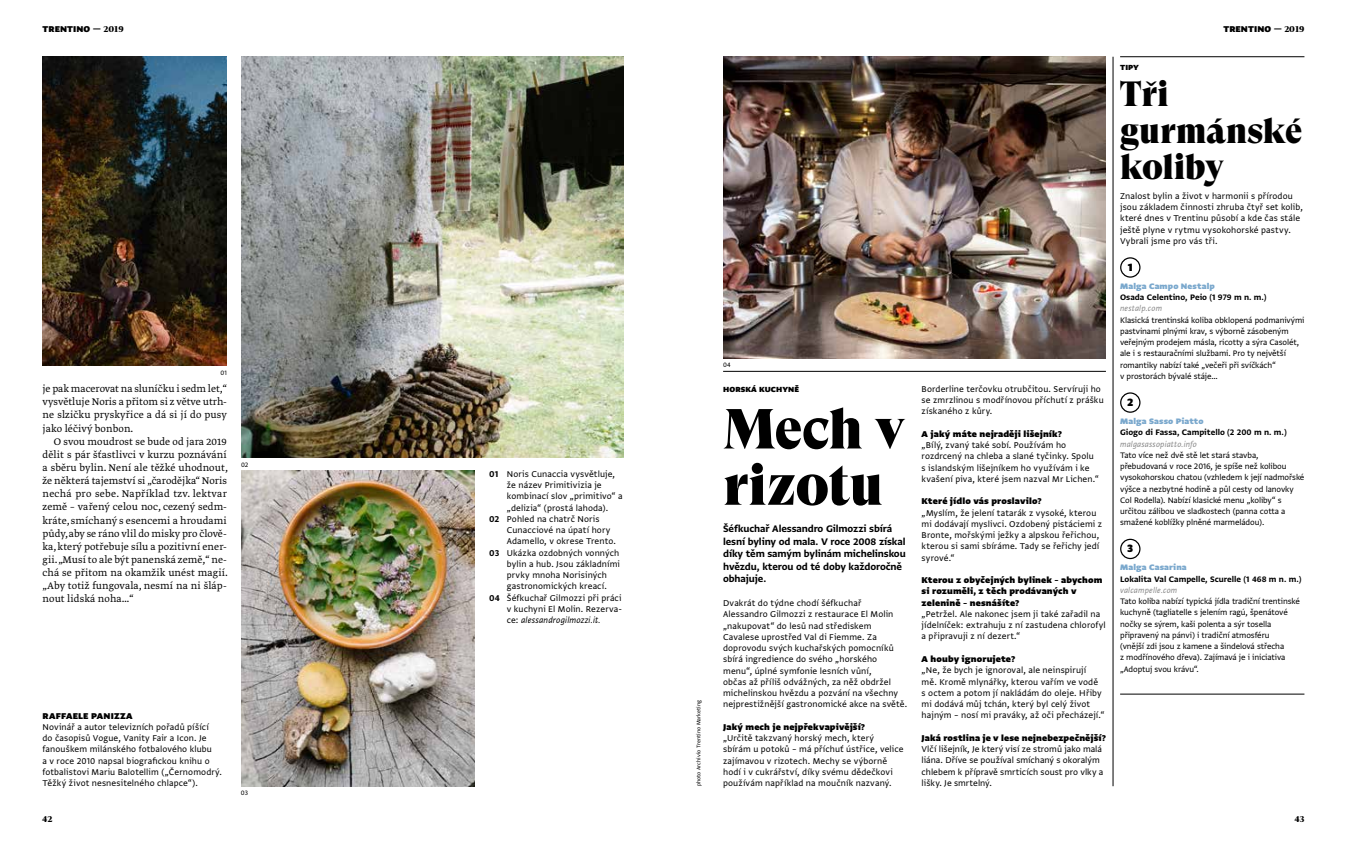
<style>
.page{position:relative;width:1347px;height:851px;background:#fff}
.page>*{position:absolute;margin:0;border:0;box-sizing:border-box;transform-origin:0 0}
.t1{font:56.25px/56.2px "GT Super Display Super";letter-spacing:-.015em;color:#000}
.t2{font:35px/36.2px "GT Super Display Super";letter-spacing:-.01em;color:#000}
.t3{font:900 12.5px "Greta Sans Std";color:#000}
.t4{font:300 11.25px/13.1px "Greta Text Pro";letter-spacing:.01em;color:#000;text-align:justify}
.t5{font:11.25px/12.5px "Greta Sans Std Bld";letter-spacing:-.01em;color:#000}
.t6{font:10px/11.2px "Greta Sans Std";letter-spacing:.01em;color:#000}
.t7{font:900 10px/11.2px "Greta Sans Std";letter-spacing:.01em;color:#000}
.t8{font:italic 10px "Greta Sans Std";letter-spacing:.01em;color:#000}
.t9{font:700 10px "Greta Display Pro";color:#000}
.t10{font:9.38px/11.2px "Greta Sans Std";letter-spacing:-.01em;color:#000}
.t11{font:9.38px "Greta Sans Std Bld";color:#000}
.t12{font:italic 9.38px "Greta Sans Std";letter-spacing:.015em;color:#878787}
.t13{font:900 9.38px "Greta Sans Std";letter-spacing:.015em;color:#7aa8cd}
.t14{font:900 8.75px "Greta Sans Std";letter-spacing:.01em;color:#000}
.t15{font:7.5px "Greta Sans Std";color:#000}
.t16{font:6.25px "Greta Sans Std";color:#000}
.s1{font-family:"Greta Display Pro";font-weight:700}
.s2{font-family:"Greta Sans Std Bld"}
.s3{font-style:normal}
</style>
<div class="page">
<img style="left:241px;top:57px;width:383px;height:401px">
<img style="left:241px;top:471px;width:234px;height:315px">
<img style="left:43px;top:57px;width:184px;height:309px">
<img style="left:723px;top:57px;width:383px;height:301px">
<div style="left:1120px;top:257px;width:20px;height:20px;border:1px solid #000;border-radius:50%"></div>
<div style="left:1120px;top:392px;width:20px;height:20px;border:1px solid #000;border-radius:50%"></div>
<div style="left:1120px;top:538px;width:20px;height:21px;border:1px solid #000;border-radius:50%"></div>
<hr style="left:1112px;top:57px;width:1px;height:729px;background:#000">
<hr style="left:723px;top:371px;width:383px;height:1px;background:#000">
<hr style="left:1120px;top:693px;width:184px;height:1px;background:#000">
<hr style="left:1120px;top:56px;width:184px;height:1px;background:#000">
<p class="t7" style="left:43px;top:23px;width:83px">TRENTINO — <span class="s1">2019</span></p>
<p class="t7" style="left:1223px;top:23px;width:83px">TRENTINO — <span class="s1">2019</span></p>
<p class="t15" style="left:220px;top:368px;width:8px">01</p>
<p class="t4" style="left:43px;top:382px;width:186px">je pak macerovat na sluníčku i sedm let,“ vysvětluje Noris a přitom si z větve utrh&shy;ne slzičku pryskyřice a dá si jí do pusy jako léčivý bonbon.</p>
<p class="t4" style="left:43px;top:435px;width:187px;text-indent:11px">O svou moudrost se bude od jara 2019 dělit s pár šťastlivci v kurzu poznávání a sběru bylin. Není ale těžké uhodnout, že některá tajemství si „čarodějka“ Noris nechá pro sebe. Například tzv. lektvar země – vařený celou noc, cezený sedm&shy;kráte, smíchaný s esencemi a hroudami půdy, aby se ráno vlil do misky pro člově&shy;ka, který potřebuje sílu a pozitivní ener&shy;gii. „Musí to ale být panenská země,“ ne&shy;chá se přitom na okamžik unést magií. „Aby totiž fungovala, nesmí na ni šláp&shy;nout lidská noha…“</p>
<p class="t15" style="left:241px;top:460px;width:9px">02</p>
<p class="t7" style="left:43px;top:709px;width:92px">RAFFAELE PANIZZA</p>
<p class="t6" style="left:43px;top:721px;width:181px">Novinář a autor televizních pořadů píšící<br>do časopisů Vogue, Vanity Fair a Icon. Je fanouškem milánského fotbalového klubu<br>a v roce 2010 napsal biografickou knihu o fotbalistovi Mariu Balotellim („Černomodrý.<br>Těžký život nesnesitelného chlapce“).</p>
<p class="t15" style="left:241px;top:788px;width:9px">03</p>
<p class="t6" style="left:489px;top:468px;width:127px"><span class="s2">01</span> Noris Cunaccia vysvětluje,</p>
<p class="t6" style="left:507px;top:479px;width:96px">že název Primitivizia je</p>
<p class="t6" style="left:507px;top:490px;width:117px">kombinací slov „primitivo“ a</p>
<p class="t6" style="left:507px;top:501px;width:103px">„delizia“ (prostá lahoda).</p>
<p class="t6" style="left:489px;top:513px;width:112px"><span class="s2">02</span> Pohled na chatrč Noris</p>
<p class="t6" style="left:507px;top:524px;width:105px">Cunacciové na úpatí hory</p>
<p class="t6" style="left:507px;top:535px;width:110px">Adamello, v okrese Trento.</p>
<p class="t6" style="left:489px;top:546px;width:131px"><span class="s2">03</span> Ukázka ozdobných vonných</p>
<p class="t6" style="left:507px;top:558px;width:115px">bylin a hub. Jsou základními</p>
<p class="t6" style="left:507px;top:569px;width:101px">prvky mnoha Norisiných</p>
<p class="t6" style="left:507px;top:580px;width:101px">gastronomických kreací.</p>
<p class="t6" style="left:489px;top:591px;width:134px"><span class="s2">04</span> Šéfkuchař Gilmozzi při práci</p>
<p class="t6" style="left:507px;top:603px;width:117px">v kuchyni El Molin. Rezerva-</p>
<p class="t8" style="left:507px;top:614px;width:95px"><span class="s3">ce:</span> alessandrogilmozzi.it.</p>
<p class="t16" style="left:695px;top:786px;width:88px;rotate:-90deg">photo Archivio Trentino Marketing</p>
<p class="t15" style="left:723px;top:361px;width:9px">04</p>
<p class="t14" style="left:723px;top:384px;width:77px">HORSKÁ KUCHYNĚ</p>
<h1 class="t1" style="left:723px;top:401px;width:184px">Mech v rizotu</h1>
<p class="t5" style="left:723px;top:522px;width:184px">Šéfkuchař Alessandro Gilmozzi sbírá lesní byliny od mala. V roce 2008 získal díky těm samým bylinám michelinskou hvězdu, kterou od té doby každoročně obhajuje.</p>
<p class="t6" style="left:723px;top:597px;width:186px">Dvakrát do týdne chodí šéfkuchař Alessandro Gilmozzi z restaurace El Molin „nakupovat“ do lesů nad střediskem Cavalese uprostřed Val di Fiemme. Za doprovodu svých kuchařských pomocníků sbírá ingredience do svého „horského menu“, úplné symfonie lesních vůní,<br>občas až příliš odvážných, za něž obdržel michelinskou hvězdu a pozvání na všechny nejprestižnější gastronomické akce na světě.</p>
<p class="t7" style="left:723px;top:721px;width:143px">Jaký mech je nejpřekvapivější?</p>
<p class="t6" style="left:723px;top:732px;width:182px">„Určitě takzvaný horský mech, který sbírám u potoků – má příchuť ústřice, velice zajímavou v rizotech. Mechy se výborně hodí i v cukrářství, díky svému dědečkovi používám například na moučník nazvaný.</p>
<p class="t6" style="left:921px;top:383px;width:184px">Borderline terčovku otrubčitou. Servíruji ho se zmrzlinou s modřínovou příchutí z prášku získaného z kůry.</p>
<p class="t7" style="left:921px;top:428px;width:142px">A jaký máte nejraději lišejník?</p>
<p class="t6" style="left:921px;top:439px;width:179px">„Bílý, zvaný také sobí. Používám ho rozdrcený na chleba a slané tyčinky. Spolu s islandským lišejníkem ho využívám i ke kvašení piva, které jsem nazval Mr Lichen.“</p>
<p class="t7" style="left:921px;top:495px;width:122px">Které jídlo vás proslavilo?</p>
<p class="t6" style="left:921px;top:506px;width:182px">„Myslím, že jelení tatarák z vysoké, kterou mi dodávají myslivci. Ozdobený pistáciemi z Bronte, mořskými ježky a alpskou řeřichou, kterou si sami sbíráme. Tady se řeřichy jedí syrové.“</p>
<p class="t7" style="left:921px;top:574px;width:182px">Kterou z obyčejných bylinek – abychom si rozuměli, z těch prodávaných v zelenině – nesnášíte?</p>
<p class="t6" style="left:921px;top:608px;width:186px">„Petržel. Ale nakonec jsem ji také zařadil na jídelníček: extrahuju z ní zastudena chlorofyl a připravuji z ní dezert.“</p>
<p class="t7" style="left:921px;top:653px;width:95px">A houby ignorujete?</p>
<p class="t6" style="left:921px;top:664px;width:184px">„Ne, že bych je ignoroval, ale neinspirují<br>mě. Kromě mlynářky, kterou vařím ve vodě s octem a potom jí nakládám do oleje. Hřiby mi dodává můj tchán, který byl celý život hajným – nosí mi praváky, až oči přecházejí.“</p>
<p class="t7" style="left:921px;top:732px;width:186px">Jaká rostlina je v lese nejnebezpečnější?</p>
<p class="t6" style="left:921px;top:743px;width:183px">Vlčí lišejník, Je který visí ze stromů jako malá liána. Dříve se používal smíchaný s okoralým chlebem k přípravě smrticích soust pro vlky a</p>
<p class="t6" style="left:921px;top:776px;width:72px">lišky. Je smrtelný.</p>
<p class="t14" style="left:1120px;top:62px;width:20px">TIPY</p>
<h2 class="t2" style="left:1120px;top:76px;width:184px">Tři gurmánské koliby</h2>
<p class="t6" style="left:1120px;top:190px;width:184px">Znalost bylin a život v harmonii s přírodou jsou základem činnosti zhruba čtyř set kolib, které dnes v Trentinu působí a kde čas stále ještě plyne v rytmu vysokohorské pastvy.<br>Vybrali jsme pro vás tři.</p>
<p class="t3" style="left:1127px;top:260px;width:7px">1</p>
<p class="t13" style="left:1120px;top:280px;width:96px">Malga Campo Nestalp</p>
<p class="t11" style="left:1120px;top:292px;width:148px">Osada Celentino, Peio (1 979 m n. m.)</p>
<p class="t12" style="left:1120px;top:303px;width:44px">nestalp.com</p>
<p class="t10" style="left:1120px;top:314px;width:186px">Klasická trentinská koliba obklopená podmanivými pastvinami plnými krav, s výborně zásobeným veřejným prodejem másla, ricotty a sýra Casolét, ale i s restauračními službami. Pro ty největší romantiky nabízí také „večeři při svíčkách“<br>v prostorách bývalé stáje…</p>
<p class="t3" style="left:1127px;top:395px;width:8px">2</p>
<p class="t13" style="left:1120px;top:415px;width:85px">Malga Sasso Piatto</p>
<p class="t11" style="left:1120px;top:427px;width:168px">Giogo di Fassa, Campitello (2 200 m n. m.)</p>
<p class="t12" style="left:1120px;top:438px;width:78px">malgasassopiatto.info</p>
<p class="t10" style="left:1120px;top:449px;width:186px">Tato více než dvě stě let stará stavba, přebudovaná v roce 2016, je spíše než kolibou vysokohorskou chatou (vzhledem k její nadmořské výšce a nezbytné hodině a půl cesty od lanovky Col Rodella). Nabízí klasické menu „koliby“ s určitou zálibou ve sladkostech (panna cotta a smažené koblížky plněné marmeládou).</p>
<p class="t3" style="left:1127px;top:541px;width:8px">3</p>
<p class="t13" style="left:1120px;top:562px;width:68px">Malga Casarina</p>
<p class="t11" style="left:1120px;top:573px;width:183px">Lokalita Val Campelle, Scurelle (1 468 m n. m.)</p>
<p class="t12" style="left:1120px;top:584px;width:59px">valcampelle.com</p>
<p class="t10" style="left:1120px;top:595px;width:181px">Tato koliba nabízí typická jídla tradiční trentinské kuchyně (tagliatelle s jelením ragú, špenátové nočky se sýrem, kaši polenta a sýr tosella připravený na pánvi) i tradiční atmosféru<br>(vnější zdi jsou z kamene a šindelová střecha<br>z modřínového dřeva). Zajímavá je i iniciativa „Adoptuj svou krávu“.</p>
<p class="t9" style="left:43px;top:813px;width:11px">42</p>
<p class="t9" style="left:1294px;top:813px;width:11px">43</p>
</div>
